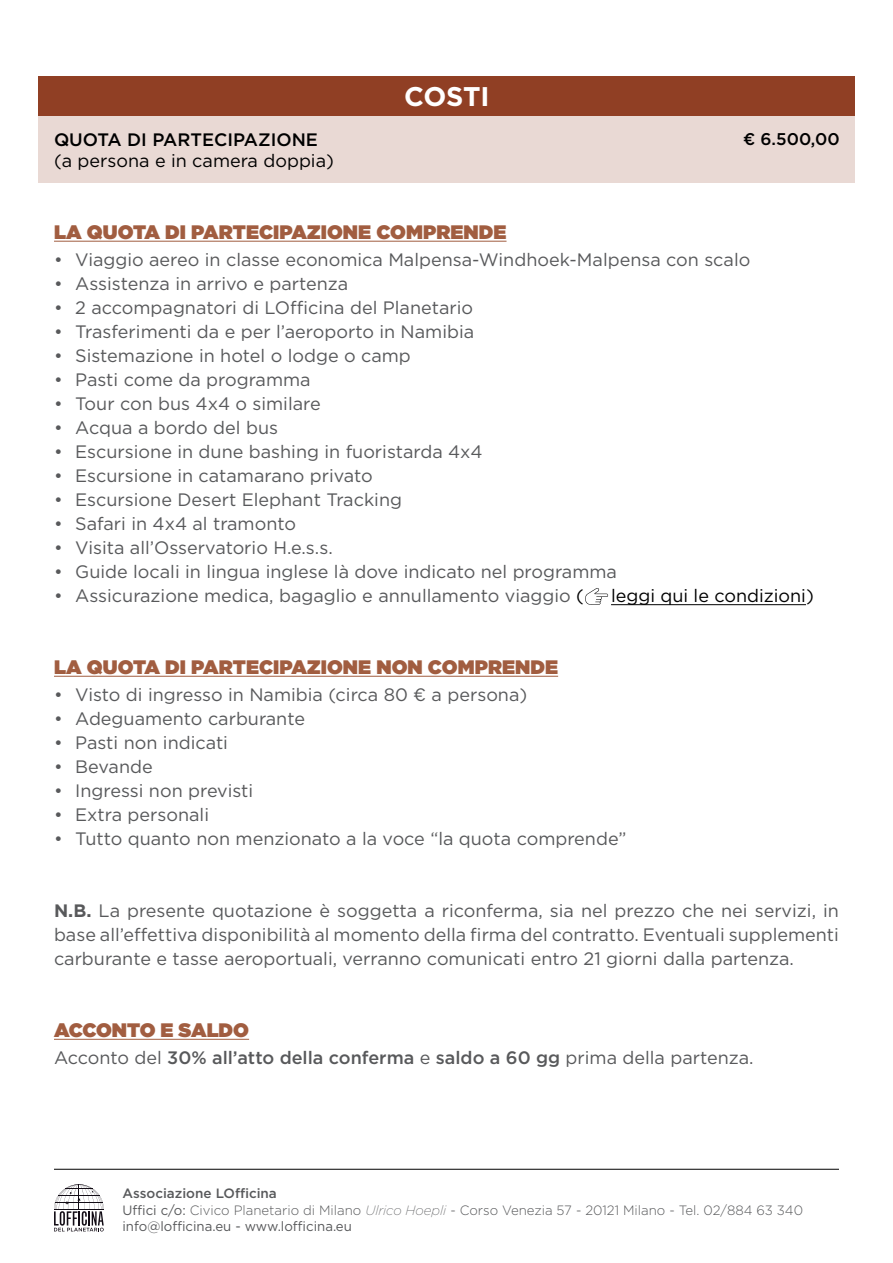
<style>
.page{position:relative;width:893px;height:1263px;background:#fff}
.page>*{position:absolute;margin:0;border:0;box-sizing:border-box;transform-origin:0 0}
.t1{font:700 27px "Gotham";letter-spacing:-.01em;color:#fff}
.t2{font:900 19.5px "Gotham";color:#a15d40}
.t3{font:18px/24px "Gotham";color:#58595b;text-align:justify}
.t4{font:500 18px "Gotham";color:#58595b}
.t5{font:18px "Gotham";color:#000}
.t6{font:500 18px "Gotham";color:#000}
.t7{font:500 16.95px "Gotham";color:#000}
.t8{font:300 13.5px/16.5px "Gotham";color:#58595b}
.s1{color:#000}
.s2{font-weight:700}
.s3{font-weight:400}
.s4{font-weight:500}
.s5{font-weight:200;font-style:italic}
</style>
<div class="page">
<hr style="left:54px;top:1169px;width:785px;height:1px;background:#000">
<svg style="left:54px;top:1184px;width:50px;height:47px"></svg>
<div style="left:38px;top:77px;width:817px;height:106px;background:#e9d9d4"></div>
<div style="left:38px;top:77px;width:817px;height:39px;background:#903f24"></div>
<hr style="left:54px;top:241px;width:452px;height:1px;background:#a15d40">
<hr style="left:611px;top:604px;width:195px;height:1px;background:#000">
<hr style="left:54px;top:676px;width:504px;height:1px;background:#a15d40">
<hr style="left:54px;top:1039px;width:195px;height:1px;background:#a15d40">
<svg style="left:585px;top:588px;width:23px;height:17px"></svg>
<p class="t6" style="left:54px;top:128px;width:29px">Quota</p>
<p class="t6" style="left:127px;top:128px;width:38px">di partecipa</p>
<p class="t6" style="left:258px;top:128px;width:25px">zione</p>
<p class="t5" style="left:54px;top:149px;width:281px">(a persona e in camera doppia)</p>
<h1 class="t1" style="left:404px;top:79px;width:87px">COSTI</h1>
<p class="t7" style="left:743px;top:128px;width:98px">€ 6.500,00</p>
<p class="t2" style="left:54px;top:218px;width:79px">LA QUOTA</p>
<p class="t2" style="left:165px;top:218px;width:81px">DI PARTECI</p>
<p class="t2" style="left:280px;top:218px;width:27px">PAZIONE</p>
<p class="t2" style="left:376px;top:218px;width:17px">COM</p>
<p class="t2" style="left:423px;top:218px;width:43px">PRENDE</p>
<p class="t3" style="left:54px;top:247px;width:698px">• Viaggio aereo in classe economica Malpensa-Windhoek-Malpensa con scalo</p>
<p class="t3" style="left:54px;top:271px;width:296px">• Assistenza in arrivo e partenza</p>
<p class="t3" style="left:54px;top:295px;width:421px">• 2 accompagnatori di LOfficina del Planetario</p>
<p class="t3" style="left:54px;top:319px;width:422px">• Trasferimenti da e per l’aeroporto in Namibia</p>
<p class="t3" style="left:54px;top:343px;width:358px">• Sistemazione in hotel o lodge o camp</p>
<p class="t3" style="left:54px;top:367px;width:258px">• Pasti come da programma</p>
<p class="t3" style="left:54px;top:391px;width:268px">• Tour con bus 4x4 o similare</p>
<p class="t3" style="left:54px;top:415px;width:226px">• Acqua a bordo del bus</p>
<p class="t3" style="left:54px;top:439px;width:430px">• Escursione in dune bashing in fuoristarda 4x4</p>
<p class="t3" style="left:54px;top:463px;width:320px">• Escursione in catamarano privato</p>
<p class="t3" style="left:54px;top:487px;width:350px">• Escursione Desert Elephant Tracking</p>
<p class="t3" style="left:54px;top:511px;width:244px">• Safari in 4x4 al tramonto</p>
<p class="t3" style="left:54px;top:535px;width:280px">• Visita all’Osservatorio H.e.s.s.</p>
<p class="t3" style="left:54px;top:559px;width:565px">• Guide locali in lingua inglese là dove indicato nel programma</p>
<p class="t3" style="left:54px;top:583px;width:531px">• Assicurazione medica, bagaglio e annullamento viaggio <span class="s1">(</span></p>
<p class="t5" style="left:611px;top:584px;width:204px">leggi qui le condizioni)</p>
<p class="t2" style="left:54px;top:653px;width:79px">LA QUOTA</p>
<p class="t2" style="left:165px;top:653px;width:81px">DI PARTECI</p>
<p class="t2" style="left:280px;top:653px;width:27px">PAZIONE</p>
<p class="t2" style="left:376px;top:653px;width:16px">NON</p>
<p class="t2" style="left:428px;top:653px;width:17px">COM</p>
<p class="t2" style="left:475px;top:653px;width:43px">PRENDE</p>
<p class="t3" style="left:54px;top:682px;width:475px">• Visto di ingresso in Namibia (circa 80 € a persona)</p>
<p class="t3" style="left:54px;top:706px;width:253px">• Adeguamento carburante</p>
<p class="t3" style="left:54px;top:730px;width:176px">• Pasti non indicati</p>
<p class="t3" style="left:54px;top:754px;width:100px">• Bevande</p>
<p class="t3" style="left:54px;top:778px;width:201px">• Ingressi non previsti</p>
<p class="t3" style="left:54px;top:802px;width:157px">• Extra personali</p>
<p class="t3" style="left:54px;top:826px;width:574px">• Tutto quanto non menzionato a la voce “la quota comprende”</p>
<p class="t3" style="left:54px;top:898px;width:786px"><span class="s2">N.B.</span> La presente quotazione è soggetta a riconferma, sia nel prezzo che nei servizi, in base all’effettiva disponibilità al momento della firma del contratto. Eventuali supplementi carburante e tasse aeroportuali, verranno comunicati entro 21 giorni dalla partenza.</p>
<p class="t2" style="left:54px;top:1016px;width:197px">ACCONTO E SALDO</p>
<p class="t4" style="left:54px;top:1046px;width:701px"><span class="s3">Acconto del</span> 30% all’atto della conferma <span class="s3">e</span> saldo a 60 gg <span class="s3">prima della partenza.</span></p>
<p class="t8" style="left:122px;top:1185px;width:682px"><span class="s4">Associazione LOfficina<br></span><span class="s3">Uffici c/o:</span> Civico Planetario di Milano <span class="s5">Ulrico Hoepli</span> - Corso Venezia 57 - 20121 Milano - Tel. 02/884 63 340 <span class="s3">info@lofficina.eu - www.lofficina.eu</span></p>
</div>
